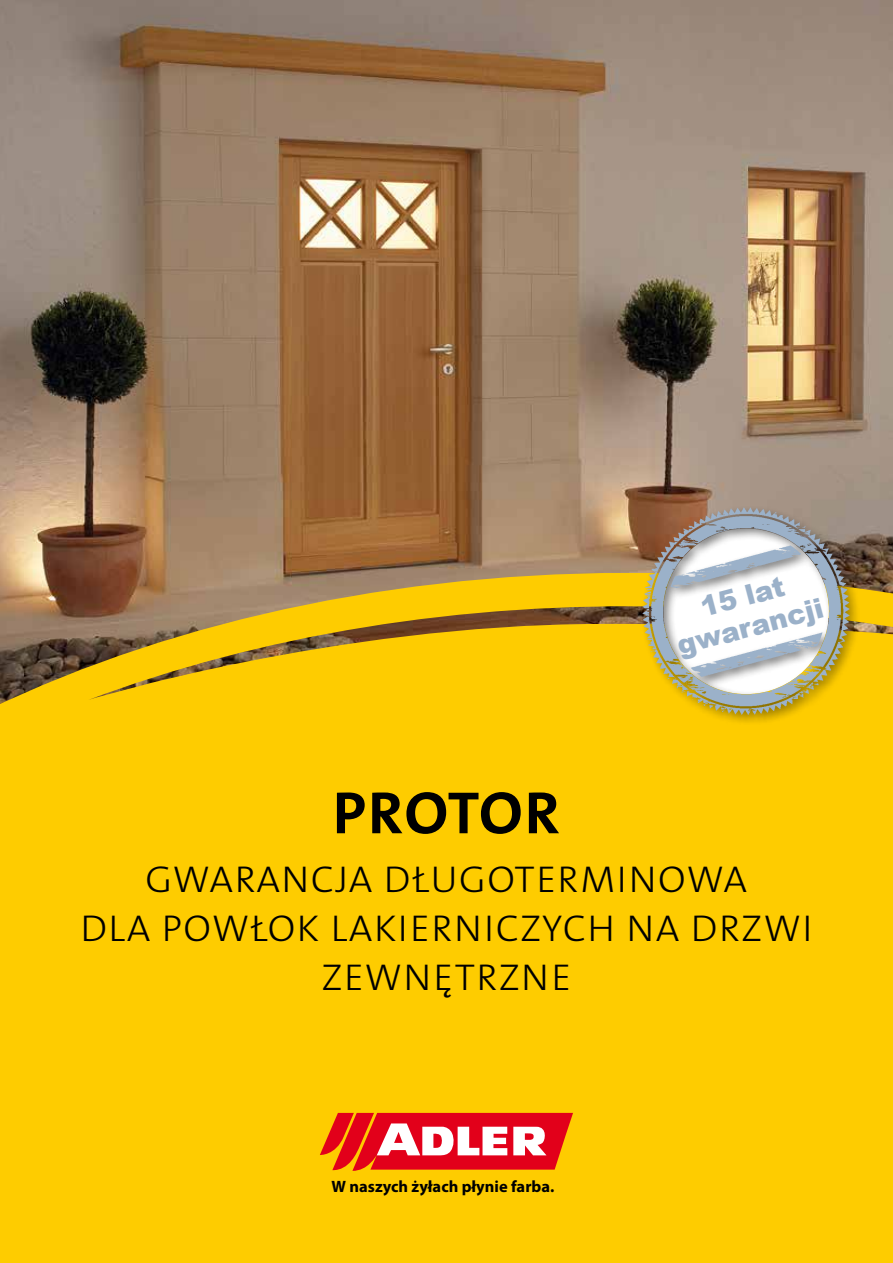
<style>
.page{position:relative;width:893px;height:1263px;background:#fff}
.page>*{position:absolute;margin:0;border:0;box-sizing:border-box;transform-origin:0 0}
.t1{font:700 60px "The Mix Os F";letter-spacing:.02em;color:#000;scale:1.04 1}
.t2{font:300 37.5px/49.2px "The Mix Os F";letter-spacing:.04em;color:#000;text-align:center;scale:1.04 1}
.t3{font:900 27.75px/30.9px "Arial";color:#9bb1c9;text-align:center}
.t4{font:700 16.5px "Myriad Pro";color:#000}
</style>
<div class="page">
<img style="left:0;top:0;width:893px;height:567px">
<div style="left:0;top:567px;width:893px;height:696px;background:#fecc00"></div>
<svg style="left:320px;top:1113px;width:253px;height:58px"></svg>
<div style="left:639px;top:505px;width:222px;height:221px;background:#000;opacity:.5"></div>
<img style="left:631px;top:507px;width:219px;height:213px">
<p class="t3" style="left:666px;top:600px;width:152px;rotate:-15deg">15 lat gwarancji</p>
<h1 class="t1" style="left:333px;top:774px;width:220px">PROTOR</h1>
<p class="t2" style="left:80px;top:854px;width:705px">GWARANCJA DŁUGOTERMINOWA<br>DLA POWŁOK LAKIERNICZYCH NA DRZWI<br>ZEWNĘTRZNE</p>
<p class="t4" style="left:332px;top:1175px;width:224px">W naszych żyłach płynie farba.</p>
</div>
